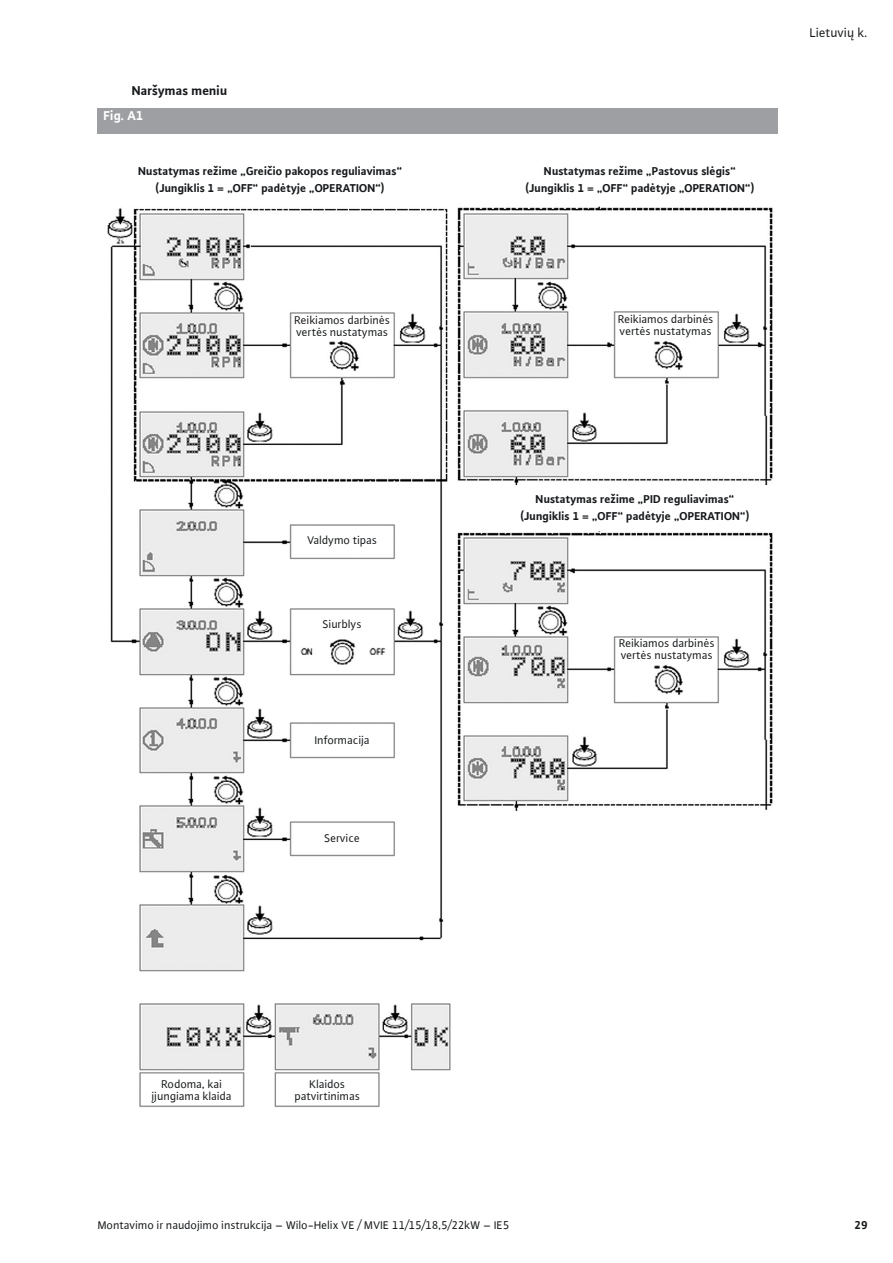
<style>
.page{position:relative;width:893px;height:1263px;background:#fff}
.page>*{position:absolute;margin:0;border:0;box-sizing:border-box;transform-origin:0 0}
.t1{font:700 13.5px "WILO Plus Global";color:#16191b}
.t2{font:13.5px "WILO Plus Global";color:#16191b}
.t3{font:700 13.5px "WILO Plus Global";color:#fff}
.t4{font:12px/12.6px "WILO Plus Global";color:#16191b}
.t5{font:700 12px/17px "WILO Plus Global";color:#16191b;text-align:center}
</style>
<div class="page">
<div style="left:98px;top:109px;width:680px;height:25px;background:#9d9fa2"></div>
<img style="left:107px;top:206px;width:666px;height:901px">
<div style="left:463px;top:485px;width:310px;height:44px;background:#fff"></div>
<p class="t1" style="left:132px;top:82px;width:97px">Naršymas meniu</p>
<p class="t3" style="left:104px;top:107px;width:41px">Fig. A1</p>
<p class="t5" style="left:138px;top:162px;width:265px">Nustatymas režime „Greičio pakopos reguliavimas“ (Jungiklis 1 = „OFF“ padėtyje „OPERATION“)</p>
<p class="t5" style="left:525px;top:162px;width:231px">Nustatymas režime „Pastovus slėgis“ (Jungiklis 1 = „OFF“ padėtyje „OPERATION“)</p>
<p class="t4" style="left:295px;top:313px;width:97px">Reikiamos darbinės vertės nustatymas</p>
<p class="t4" style="left:618px;top:312px;width:97px">Reikiamos darbinės vertės nustatymas</p>
<p class="t2" style="left:810px;top:24px;width:59px">Lietuvių k.</p>
<p class="t4" style="left:307px;top:534px;width:71px">Valdymo tipas</p>
<p class="t4" style="left:323px;top:617px;width:40px">Siurblys</p>
<p class="t4" style="left:315px;top:734px;width:57px">Informacija</p>
<p class="t4" style="left:324px;top:831px;width:37px">Service</p>
<p class="t5" style="left:520px;top:490px;width:231px">Nustatymas režime „PID reguliavimas“ (Jungiklis 1 = „OFF“ padėtyje „OPERATION“)</p>
<p class="t4" style="left:619px;top:636px;width:97px">Reikiamos darbinės vertės nustatymas</p>
<p class="t4" style="left:152px;top:1077px;width:82px;text-align:center">Rodoma, kai įjungiama klaida</p>
<p class="t4" style="left:295px;top:1077px;width:67px;text-align:center">Klaidos patvirtinimas</p>
<p class="t4" style="left:98px;top:1218px;width:413px">Montavimo ir naudojimo instrukcija – Wilo-Helix VE / MVIE 11/15/18,5/22kW – IE5</p>
<p class="t5" style="left:854px;top:1216px;width:14px">29</p>
</div>
